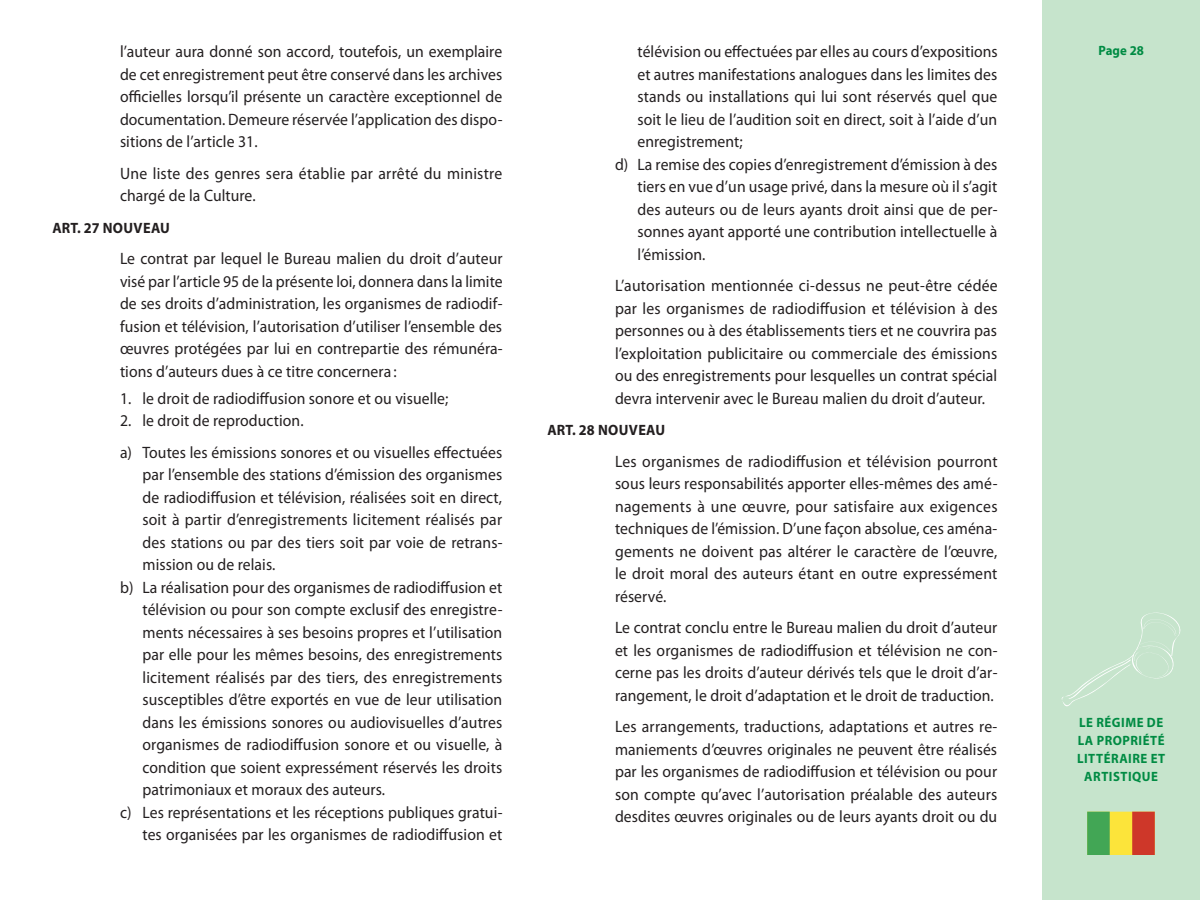
<style>
.page{position:relative;width:1200px;height:900px;background:#fff}
.page>*{position:absolute;margin:0;border:0;box-sizing:border-box;transform-origin:0 0}
.t1{font:16.5px/22.5px "Myriad Pro";letter-spacing:.005em;color:#231f20;text-align:justify;scale:.95 1}
.t2{font:700 15px "Myriad Pro";letter-spacing:.02em;color:#231f20;scale:.95 1}
.t3{font:700 13.5px/18px "Myriad Pro";letter-spacing:.04em;color:#008b43;text-align:center;scale:.95 1}
</style>
<div class="page">
<div style="left:1042px;top:0;width:158px;height:900px;background:#c6e4cc"></div>
<svg style="left:1087px;top:812px;width:68px;height:43px;background:#ae953d"></svg>
<svg style="left:1062px;top:613px;width:118px;height:93px"></svg>
<p class="t1" style="left:120px;top:41px;width:404px">l’auteur aura donné son accord, toutefois, un exemplaire</p>
<p class="t3" style="left:1098px;top:42px;width:49px">Page 28</p>
<p class="t1" style="left:120px;top:63px;width:404px">de cet enregistrement peut être conservé dans les archives officielles lorsqu’il présente un caractère exceptionnel de documentation. Demeure réservée l’application des dispo&shy;sitions de l’article 31.</p>
<p class="t1" style="left:120px;top:162px;width:404px">Une liste des genres sera établie par arrêté du ministre chargé de la Culture.</p>
<p class="t2" style="left:52px;top:219px;width:125px">ART. 27 NOUVEAU</p>
<p class="t1" style="left:120px;top:248px;width:404px">Le contrat par lequel le Bureau malien du droit d’auteur visé par l’article 95 de la présente loi, donnera dans la limite de ses droits d’administration, les organismes de radiodif&shy;fusion et télévision, l’autorisation d’utiliser l’ensemble des œuvres protégées par lui en contrepartie des rémunéra&shy;tions d’auteurs dues à ce titre concernera :</p>
<p class="t1" style="left:120px;top:387px;width:347px">1. le droit de radiodiffusion sonore et ou visuelle;</p>
<p class="t1" style="left:120px;top:405px;width:404px;line-height:31.5px">2. le droit de reproduction.<br>a) Toutes les émissions sonores et ou visuelles effectuées</p>
<p class="t1" style="left:142px;top:464px;width:380px">par l’ensemble des stations d’émission des organismes</p>
<p class="t1" style="left:142px;top:486px;width:380px">de radiodiffusion et télévision, réalisées soit en direct,</p>
<p class="t1" style="left:142px;top:509px;width:380px">soit à partir d’enregistrements licitement réalisés par</p>
<p class="t1" style="left:142px;top:531px;width:380px">des stations ou par des tiers soit par voie de retrans-</p>
<p class="t1" style="left:142px;top:554px;width:141px">mission ou de relais.</p>
<p class="t1" style="left:120px;top:576px;width:404px">b) La réalisation pour des organismes de radiodiffusion et</p>
<p class="t1" style="left:142px;top:599px;width:380px">télévision ou pour son compte exclusif des enregistre-</p>
<p class="t1" style="left:142px;top:621px;width:380px">ments nécessaires à ses besoins propres et l’utilisation</p>
<p class="t1" style="left:142px;top:644px;width:380px">par elle pour les mêmes besoins, des enregistrements</p>
<p class="t1" style="left:142px;top:666px;width:380px">licitement réalisés par des tiers, des enregistrements</p>
<p class="t1" style="left:142px;top:689px;width:380px">susceptibles d’être exportés en vue de leur utilisation</p>
<p class="t1" style="left:142px;top:711px;width:380px">dans les émissions sonores ou audiovisuelles d’autres</p>
<p class="t1" style="left:142px;top:734px;width:380px">organismes de radiodiffusion sonore et ou visuelle, à</p>
<p class="t1" style="left:142px;top:756px;width:380px">condition que soient expressément réservés les droits</p>
<p class="t1" style="left:142px;top:779px;width:257px">patrimoniaux et moraux des auteurs.</p>
<p class="t1" style="left:120px;top:801px;width:404px">c) Les représentations et les réceptions publiques gratui-</p>
<p class="t1" style="left:142px;top:824px;width:380px">tes organisées par les organismes de radiodiffusion et</p>
<p class="t1" style="left:638px;top:41px;width:381px">télévision ou effectuées par elles au cours d’expositions</p>
<p class="t1" style="left:638px;top:63px;width:380px">et autres manifestations analogues dans les limites des</p>
<p class="t1" style="left:638px;top:86px;width:380px">stands ou installations qui lui sont réservés quel que</p>
<p class="t1" style="left:638px;top:108px;width:380px">soit le lieu de l’audition soit en direct, soit à l’aide d’un</p>
<p class="t1" style="left:638px;top:131px;width:112px">enregistrement;</p>
<p class="t1" style="left:615px;top:153px;width:404px">d) La remise des copies d’enregistrement d’émission à des</p>
<p class="t1" style="left:638px;top:176px;width:380px">tiers en vue d’un usage privé, dans la mesure où il s’agit</p>
<p class="t1" style="left:638px;top:198px;width:380px">des auteurs ou de leurs ayants droit ainsi que de per-</p>
<p class="t1" style="left:638px;top:221px;width:380px">sonnes ayant apporté une contribution intellectuelle à</p>
<p class="t1" style="left:638px;top:243px;width:73px">l’émission.</p>
<p class="t1" style="left:615px;top:275px;width:404px">L’autorisation mentionnée ci-dessus ne peut-être cédée par les organismes de radiodiffusion et télévision à des personnes ou à des établissements tiers et ne couvrira pas l’exploitation publicitaire ou commerciale des émissions ou des enregistrements pour lesquelles un contrat spécial devra intervenir avec le Bureau malien du droit d’auteur.</p>
<p class="t2" style="left:548px;top:422px;width:125px">ART. 28 NOUVEAU</p>
<p class="t1" style="left:615px;top:450px;width:404px">Les organismes de radiodiffusion et télévision pourront sous leurs responsabilités apporter elles-mêmes des amé&shy;nagements à une œuvre, pour satisfaire aux exigences techniques de l’émission. D’une façon absolue, ces aména&shy;gements ne doivent pas altérer le caractère de l’œuvre, le droit moral des auteurs étant en outre expressément réservé.</p>
<p class="t1" style="left:615px;top:617px;width:404px">Le contrat conclu entre le Bureau malien du droit d’auteur et les organismes de radiodiffusion et télévision ne con&shy;cerne pas les droits d’auteur dérivés tels que le droit d’ar&shy;rangement, le droit d’adaptation et le droit de traduction.</p>
<p class="t1" style="left:615px;top:716px;width:404px">Les arrangements, traductions, adaptations et autres re&shy;maniements d’œuvres originales ne peuvent être réalisés par les organismes de radiodiffusion et télévision ou pour son compte qu’avec l’autorisation préalable des auteurs desdites œuvres originales ou de leurs ayants droit ou du</p>
<p class="t3" style="left:1077px;top:713px;width:94px">LE RÉGIME DE<br>LA PROPRIÉTÉ<br>LITTÉRAIRE ET<br>ARTISTIQUE</p>
</div>
